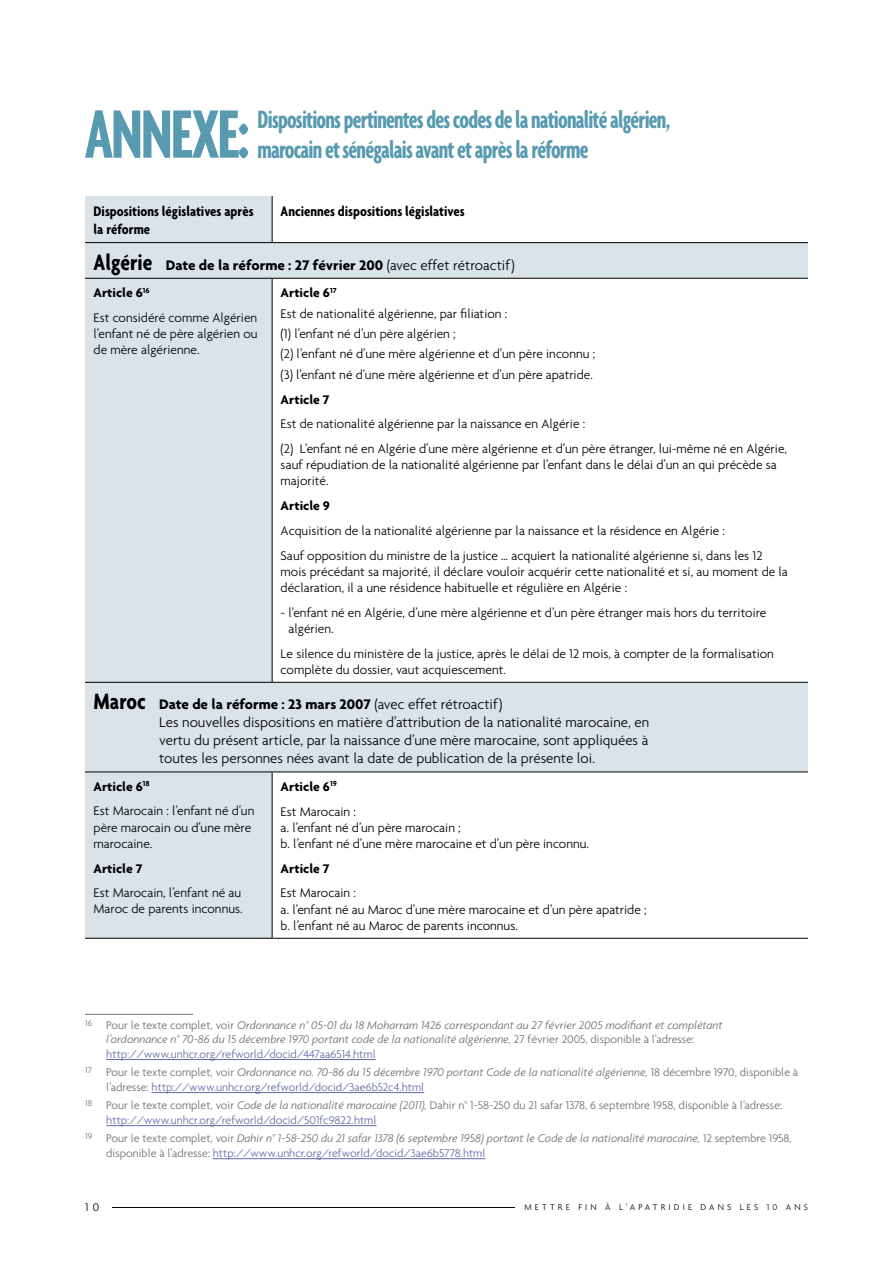
<style>
.page{position:relative;width:893px;height:1263px;background:#fff}
.page>*{position:absolute;margin:0;border:0;box-sizing:border-box;transform-origin:0 0}
.t1{font:700 extra-condensed 73.95px "Agenda";letter-spacing:-.03em;color:#589ab0;scale:.96 1}
.t2{font:700 extra-condensed 27px/30px "Agenda";letter-spacing:-.03em;color:#589ab0;scale:.96 1}
.t3{font:300 15px/18px "Agenda";color:#000}
.t4{font:700 condensed 15px/18px "Agenda";color:#000}
.t5{font:700 15px "Agenda";color:#000}
.t6{font:300 13.5px/16.2px "Agenda";color:#000}
.t7{font:700 13.5px "Agenda";color:#000}
.t8{font:italic 300 12px/14.4px "Agenda";color:#6d6e71}
.t9{font:300 12px/14.4px "Agenda";color:#6d6e71}
.t10{font:300 12px "Agenda";color:#000}
.t11{font:300 9px "Agenda";letter-spacing:.35em;color:#000}
.s1{font-stretch:condensed;font-size:24px}
.s2{font-weight:300}
.s3{font-weight:700}
.s4{font-weight:700;font-stretch:condensed;font-size:24px}
.s5{font-style:normal}
.s6{font-style:normal;color:#6269a7}
.s7{font-style:italic}
.s8{color:#6269a7}
</style>
<div class="page">
<hr style="left:111px;top:1207px;width:405px;height:1px;background:#000">
<svg style="left:85px;top:196px;width:723px;height:742px"></svg>
<hr style="left:272px;top:196px;width:1px;height:46px;background:#000">
<hr style="left:85px;top:242px;width:187px;height:1px;background:#000">
<hr style="left:272px;top:242px;width:536px;height:1px;background:#000">
<hr style="left:85px;top:278px;width:187px;height:1px;background:#000">
<hr style="left:272px;top:278px;width:536px;height:1px;background:#000">
<hr style="left:272px;top:279px;width:1px;height:403px;background:#000">
<hr style="left:85px;top:682px;width:187px;height:1px;background:#000">
<hr style="left:272px;top:682px;width:536px;height:1px;background:#000">
<hr style="left:85px;top:771px;width:187px;height:1px;background:#000">
<hr style="left:272px;top:771px;width:536px;height:1px;background:#000">
<hr style="left:272px;top:772px;width:1px;height:166px;background:#000">
<hr style="left:85px;top:938px;width:187px;height:1px;background:#000">
<hr style="left:272px;top:938px;width:536px;height:1px;background:#000">
<hr style="left:85px;top:1014px;width:108px;height:1px;background:#6d6e71">
<hr style="left:106px;top:1059px;width:270px;height:1px;background:#6269a7">
<hr style="left:152px;top:1092px;width:272px;height:1px;background:#6269a7">
<hr style="left:106px;top:1125px;width:270px;height:1px;background:#6269a7">
<hr style="left:213px;top:1158px;width:272px;height:1px;background:#6269a7">
<h1 class="t1" style="left:85px;top:92px;width:173px">ANNEXE:</h1>
<h2 class="t2" style="left:258px;top:104px;width:431px">Dispositions pertinentes des codes de la nationalité algérien, marocain et sénégalais avant et après la réforme</h2>
<p class="t4" style="left:94px;top:202px;width:162px">Dispositions législatives après la réforme</p>
<p class="t4" style="left:281px;top:202px;width:186px">Anciennes dispositions législatives</p>
<p class="t5" style="left:94px;top:256px;width:423px"><span class="s1">Algérie</span> Date de la réforme : 27 février 200 <span class="s2">(avec effet rétroactif)</span></p>
<p class="t6" style="left:94px;top:280px;width:165px;line-height:24.8px"><span class="s3">Article 6</span><sup>16<br></sup>Est considéré comme Algérien</p>
<p class="t6" style="left:94px;top:325px;width:165px">l’enfant né de père algérien ou de mère algérienne.</p>
<p class="t6" style="left:281px;top:282px;width:316px;line-height:20.4px"><span class="s3">Article 6</span><sup>17<br></sup>Est de nationalité algérienne, par filiation :<br>(1) l’enfant né d’un père algérien ;<br>(2) l’enfant né d’une mère algérienne et d’un père inconnu ; (3) l’enfant né d’une mère algérienne et d’un père apatride.</p>
<p class="t7" style="left:281px;top:391px;width:50px">Article 7</p>
<p class="t6" style="left:281px;top:411px;width:508px;line-height:24.8px">Est de nationalité algérienne par la naissance en Algérie :<br>(2) L’enfant né en Algérie d’une mère algérienne et d’un père étranger, lui-même né en Algérie,</p>
<p class="t6" style="left:281px;top:457px;width:498px">sauf répudiation de la nationalité algérienne par l’enfant dans le délai d’un an qui précède sa majorité.</p>
<p class="t7" style="left:281px;top:498px;width:51px">Article 9</p>
<p class="t6" style="left:281px;top:518px;width:483px;line-height:24.8px">Acquisition de la nationalité algérienne par la naissance et la résidence en Algérie :<br>Sauf opposition du ministre de la justice … acquiert la nationalité algérienne si, dans les 12</p>
<p class="t6" style="left:281px;top:563px;width:509px">mois précédant sa majorité, il déclare vouloir acquérir cette nationalité et si, au moment de la déclaration, il a une résidence habituelle et régulière en Algérie :</p>
<p class="t6" style="left:288px;top:604px;width:479px;text-indent:-8px">- l’enfant né en Algérie, d’une mère algérienne et d’un père étranger mais hors du territoire algérien.</p>
<p class="t6" style="left:281px;top:645px;width:495px">Le silence du ministère de la justice, après le délai de 12 mois, à compter de la formalisation complète du dossier, vaut acquiescement.</p>
<p class="t3" style="left:159px;top:695px;width:491px;text-indent:-66px"><span class="s4">Maroc</span> <span class="s3">Date de la réforme : 23 mars 2007</span> (avec effet rétroactif)<br>Les nouvelles dispositions en matière d’attribution de la nationalité marocaine, en vertu du présent article, par la naissance d’une mère marocaine, sont appliquées à toutes les personnes nées avant la date de publication de la présente loi.</p>
<p class="t6" style="left:94px;top:774px;width:162px;line-height:24.8px"><span class="s3">Article 6</span><sup>18<br></sup>Est Marocain : l’enfant né d’un</p>
<p class="t6" style="left:94px;top:819px;width:159px">père marocain ou d’une mère marocaine.</p>
<p class="t7" style="left:94px;top:860px;width:50px">Article 7</p>
<p class="t6" style="left:94px;top:884px;width:151px">Est Marocain, l’enfant né au<br>Maroc de parents inconnus.</p>
<p class="t6" style="left:281px;top:774px;width:77px;line-height:24.8px"><span class="s3">Article 6</span><sup>19<br></sup>Est Marocain :</p>
<p class="t6" style="left:281px;top:819px;width:310px">a. l’enfant né d’un père marocain ;<br>b. l’enfant né d’une mère marocaine et d’un père inconnu.</p>
<p class="t7" style="left:281px;top:860px;width:50px">Article 7</p>
<p class="t6" style="left:281px;top:885px;width:367px">Est Marocain :<br>a. l’enfant né au Maroc d’une mère marocaine et d’un père apatride ; b. l’enfant né au Maroc de parents inconnus.</p>
<p class="t8" style="left:106px;top:1017px;width:618px;text-indent:-21px"><sup>16</sup> <span class="s5">Pour le texte complet, voir</span> Ordonnance n° 05-01 du 18 Moharram 1426 correspondant au 27 février 2005 modifiant et complétant l’ordonnance n° 70-86 du 15 décembre 1970 portant code de la nationalité algérienne, <span class="s5">27 février 2005, disponible à l’adresse: </span><span class="s6">http://www.unhcr.org/refworld/docid/447aa6514.html</span></p>
<p class="t8" style="left:106px;top:1065px;width:693px;text-indent:-21px"><sup>17</sup> <span class="s5">Pour le texte complet, voir</span> Ordonnance no. 70-86 du 15 décembre 1970 portant Code de la nationalité algérienne, <span class="s5">18 décembre 1970, disponible à l’adresse:</span> <span class="s6">http://www.unhcr.org/refworld/docid/3ae6b52c4.html</span></p>
<p class="t9" style="left:106px;top:1098px;width:678px;text-indent:-21px"><sup>18</sup> Pour le texte complet, voir <span class="s7">Code de la nationalité marocaine (2011),</span> Dahir n° 1-58-250 du 21 safar 1378, 6 septembre 1958, disponible à l’adresse: <span class="s8">http://www.unhcr.org/refworld/docid/501fc9822.html</span></p>
<p class="t8" style="left:106px;top:1131px;width:687px;text-indent:-21px"><sup>19</sup> <span class="s5">Pour le texte complet, voir</span> Dahir n° 1-58-250 du 21 safar 1378 (6 septembre 1958) portant le Code de la nationalité marocaine, <span class="s5">12 septembre 1958, disponible à l’adresse:</span> <span class="s6">http://www.unhcr.org/refworld/docid/3ae6b5778.html</span></p>
<p class="t10" style="left:85px;top:1200px;width:16px">1 0</p>
<p class="t11" style="left:524px;top:1202px;width:285px">METTRE FIN À L’APATRIDIE DANS LES 10 ANS</p>
</div>
